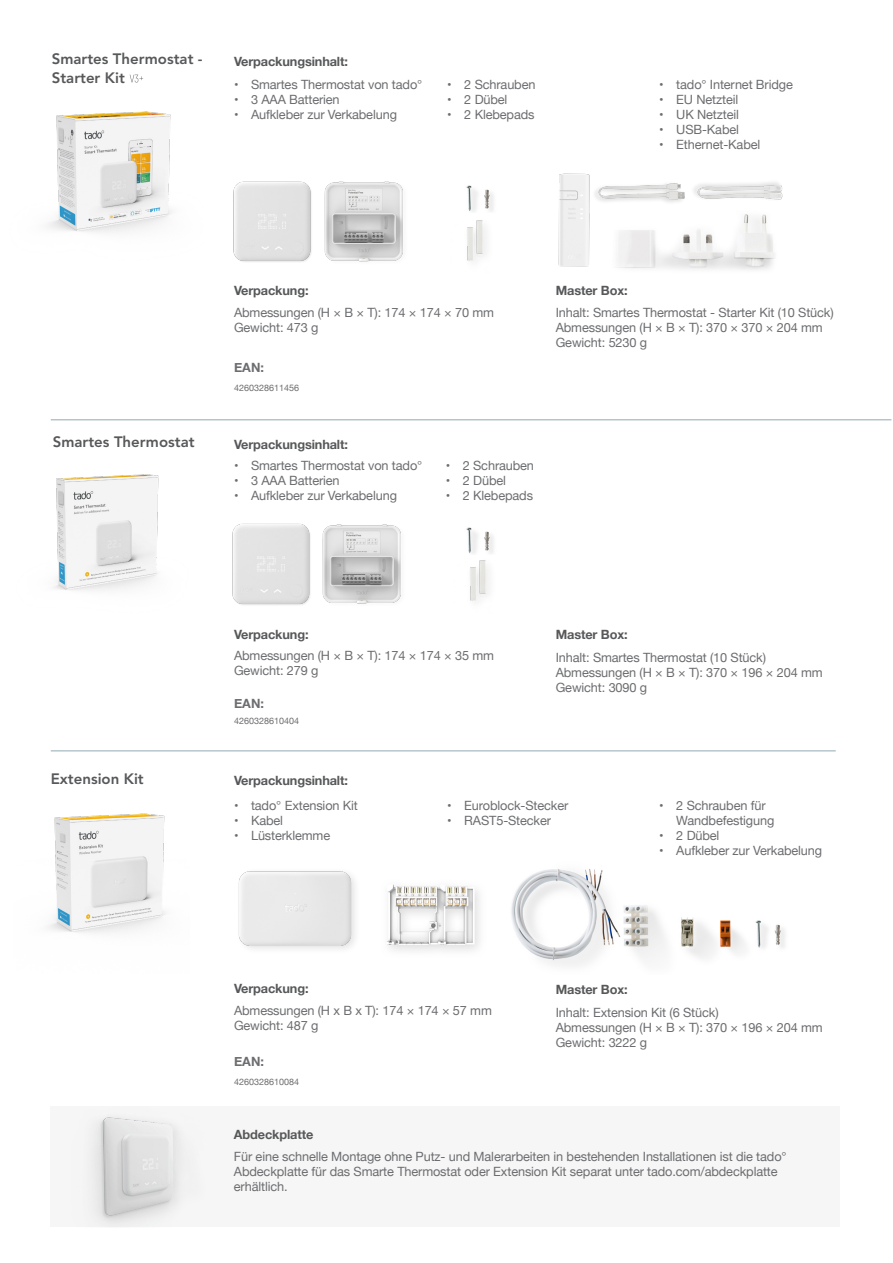
<style>
.page{position:relative;width:893px;height:1263px;background:#fff}
.page>*{position:absolute;margin:0;border:0;box-sizing:border-box;transform-origin:0 0}
.t1{font:800 15px/18px "Avenir LT Std";color:#57585a}
.t2{font:12.75px/15px "Helvetica Neue";letter-spacing:-.01em;color:#6c6d70}
.t3{font:700 12.75px "Helvetica Neue";letter-spacing:-.01em;color:#57585a}
.t4{font:700 12.75px "Helvetica Neue";color:#6c6d70}
.t5{font:9px "Helvetica Neue";color:#6c6d70}
</style>
<div class="page">
<img style="left:350px;top:181px;width:53px;height:81px">
<img style="left:336px;top:524px;width:65px;height:80px">
<img style="left:467px;top:220px;width:20px;height:41px">
<hr style="left:51px;top:420px;width:840px;height:1px;background:#92a8b4">
<img style="left:233px;top:181px;width:117px;height:81px">
<img style="left:466px;top:185px;width:28px;height:27px">
<img style="left:48px;top:111px;width:124px;height:122px">
<img style="left:511px;top:869px;width:92px;height:97px">
<img style="left:238px;top:871px;width:117px;height:78px">
<img style="left:681px;top:917px;width:35px;height:42px">
<img style="left:720px;top:920px;width:25px;height:33px">
<img style="left:755px;top:920px;width:30px;height:28px">
<img style="left:387px;top:884px;width:93px;height:67px">
<img style="left:47px;top:813px;width:119px;height:120px">
<img style="left:595px;top:887px;width:70px;height:79px">
<img style="left:232px;top:523px;width:104px;height:82px">
<img style="left:53px;top:474px;width:106px;height:117px">
<hr style="left:51px;top:751px;width:785px;height:1px;background:#92a8b4">
<img style="left:558px;top:173px;width:32px;height:94px">
<img style="left:618px;top:214px;width:157px;height:56px">
<img style="left:587px;top:176px;width:96px;height:33px">
<img style="left:683px;top:182px;width:100px;height:18px">
<svg style="left:130px;top:75px;width:13px;height:8px"></svg>
<img style="left:466px;top:527px;width:28px;height:12px">
<img style="left:468px;top:539px;width:26px;height:62px">
<div style="left:51px;top:1106px;width:789px;height:121px;background:#f6f6f6"></div>
<img style="left:94px;top:1117px;width:87px;height:107px">
<p class="t1" style="left:52px;top:50px;width:152px">Smartes Thermostat -<br>Starter Kit</p>
<p class="t3" style="left:234px;top:51px;width:115px">Verpackungsinhalt:</p>
<p class="t2" style="left:234px;top:77px;width:190px">• Smartes Thermostat von tado°</p>
<p class="t2" style="left:234px;top:92px;width:107px">• 3 AAA Batterien</p>
<p class="t2" style="left:234px;top:107px;width:164px">• Aufkleber zur Verkabelung</p>
<p class="t2" style="left:447px;top:77px;width:90px">• 2 Schrauben</p>
<p class="t2" style="left:447px;top:92px;width:62px">• 2 Dübel</p>
<p class="t2" style="left:447px;top:107px;width:89px">• 2 Klebepads</p>
<p class="t2" style="left:659px;top:77px;width:135px">• tado° Internet Bridge</p>
<p class="t2" style="left:659px;top:92px;width:80px">• EU Netzteil</p>
<p class="t2" style="left:659px;top:107px;width:81px">• UK Netzteil</p>
<p class="t2" style="left:659px;top:122px;width:81px">• USB-Kabel</p>
<p class="t2" style="left:659px;top:137px;width:103px">• Ethernet-Kabel</p>
<p class="t1" style="left:53px;top:433px;width:143px">Smartes Thermostat</p>
<p class="t3" style="left:234px;top:280px;width:76px">Verpackung:</p>
<p class="t2" style="left:234px;top:306px;width:261px">Abmessungen (H × B × T): 174 × 174 × 70 mm</p>
<p class="t2" style="left:234px;top:321px;width:86px">Gewicht: 473 g</p>
<p class="t4" style="left:234px;top:357px;width:31px">EAN:</p>
<p class="t5" style="left:234px;top:382px;width:67px">4260328611456</p>
<p class="t3" style="left:234px;top:435px;width:115px">Verpackungsinhalt:</p>
<p class="t2" style="left:234px;top:459px;width:190px">• Smartes Thermostat von tado°</p>
<p class="t2" style="left:234px;top:474px;width:107px">• 3 AAA Batterien</p>
<p class="t2" style="left:234px;top:489px;width:164px">• Aufkleber zur Verkabelung</p>
<p class="t2" style="left:446px;top:459px;width:90px">• 2 Schrauben</p>
<p class="t2" style="left:446px;top:474px;width:62px">• 2 Dübel</p>
<p class="t2" style="left:446px;top:489px;width:89px">• 2 Klebepads</p>
<p class="t3" style="left:556px;top:280px;width:73px">Master Box:</p>
<p class="t2" style="left:556px;top:306px;width:279px">Inhalt: Smartes Thermostat - Starter Kit (10 Stück)</p>
<p class="t2" style="left:556px;top:321px;width:268px">Abmessungen (H × B × T): 370 × 370 × 204 mm</p>
<p class="t2" style="left:556px;top:336px;width:93px">Gewicht: 5230 g</p>
<p class="t1" style="left:51px;top:769px;width:95px">Extension Kit</p>
<p class="t3" style="left:234px;top:625px;width:76px">Verpackung:</p>
<p class="t2" style="left:234px;top:648px;width:261px">Abmessungen (H × B × T): 174 × 174 × 35 mm</p>
<p class="t2" style="left:234px;top:663px;width:86px">Gewicht: 279 g</p>
<p class="t4" style="left:234px;top:694px;width:31px">EAN:</p>
<p class="t5" style="left:234px;top:714px;width:67px">4260328610404</p>
<p class="t3" style="left:234px;top:770px;width:115px">Verpackungsinhalt:</p>
<p class="t3" style="left:556px;top:625px;width:73px">Master Box:</p>
<p class="t2" style="left:556px;top:651px;width:212px">Inhalt: Smartes Thermostat (10 Stück)</p>
<p class="t2" style="left:556px;top:666px;width:268px">Abmessungen (H × B × T): 370 × 196 × 204 mm</p>
<p class="t2" style="left:556px;top:681px;width:93px">Gewicht: 3090 g</p>
<p class="t2" style="left:234px;top:799px;width:125px">• tado° Extension Kit</p>
<p class="t2" style="left:234px;top:814px;width:51px">• Kabel</p>
<p class="t2" style="left:234px;top:829px;width:98px">• Lüsterklemme</p>
<p class="t3" style="left:234px;top:978px;width:76px">Verpackung:</p>
<p class="t2" style="left:447px;top:799px;width:122px">• Euroblock-Stecker</p>
<p class="t2" style="left:447px;top:814px;width:105px">• RAST5-Stecker</p>
<p class="t2" style="left:676px;top:799px;width:100px;text-indent:-17px">• 2 Schrauben für<br>Wandbefestigung</p>
<p class="t2" style="left:659px;top:829px;width:62px">• 2 Dübel</p>
<p class="t2" style="left:659px;top:844px;width:164px">• Aufkleber zur Verkabelung</p>
<p class="t3" style="left:556px;top:979px;width:73px">Master Box:</p>
<p class="t2" style="left:234px;top:1004px;width:259px">Abmessungen (H x B x T): 174 × 174 × 57 mm</p>
<p class="t2" style="left:234px;top:1019px;width:86px">Gewicht: 487 g</p>
<p class="t4" style="left:234px;top:1051px;width:31px">EAN:</p>
<p class="t5" style="left:234px;top:1075px;width:67px">4260328610084</p>
<p class="t3" style="left:234px;top:1125px;width:81px">Abdeckplatte</p>
<p class="t2" style="left:556px;top:1005px;width:164px">Inhalt: Extension Kit (6 Stück)</p>
<p class="t2" style="left:556px;top:1020px;width:268px">Abmessungen (H × B × T): 370 × 196 × 204 mm</p>
<p class="t2" style="left:556px;top:1035px;width:93px">Gewicht: 3222 g</p>
<p class="t2" style="left:234px;top:1150px;width:554px">Für eine schnelle Montage ohne Putz- und Malerarbeiten in bestehenden Installationen ist die tado°<br>Abdeckplatte für das Smarte Thermostat oder Extension Kit separat unter tado.com/abdeckplatte erhältlich.</p>
</div>
